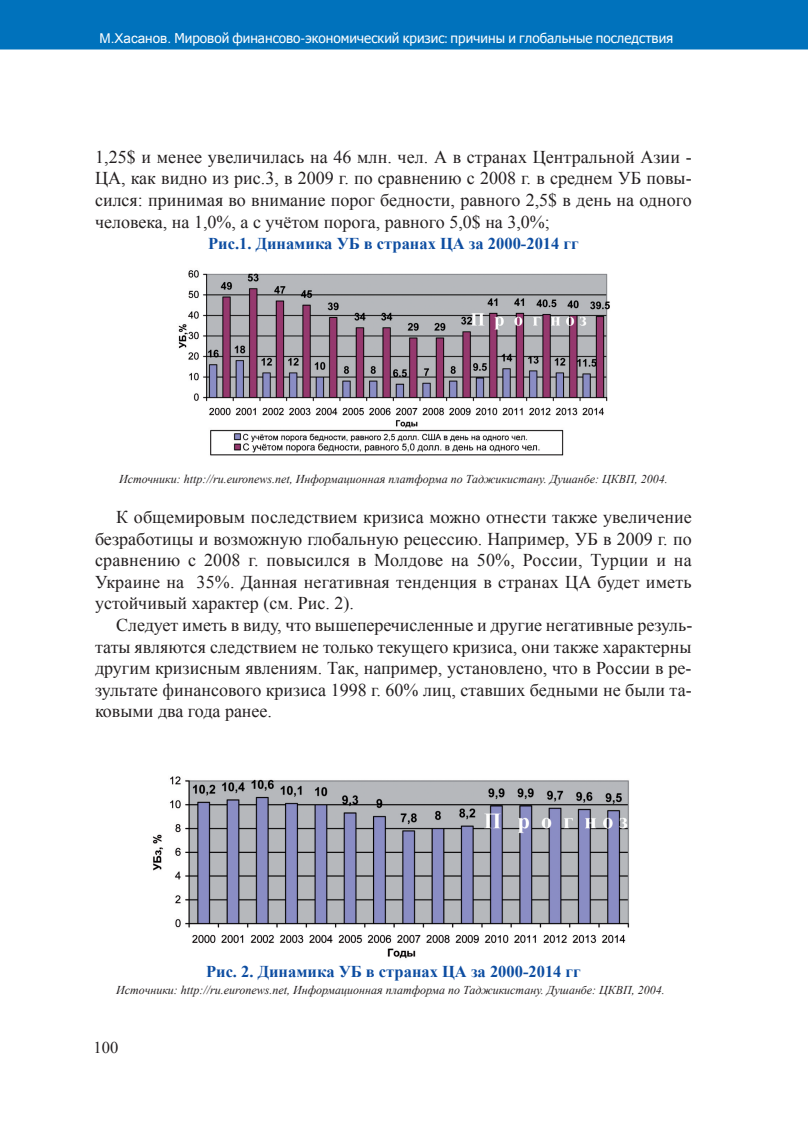
<style>
.page{position:relative;width:808px;height:1127px;background:#fff}
.page>*{position:absolute;margin:0;border:0;box-sizing:border-box;transform-origin:0 0}
.t1{font:18px/21.6px "Times New Roman";color:#231f20;text-align:justify}
.t2{font:700 16.5px "Times New Roman";color:#0d4da1}
.t3{font:16.5px "Times New Roman";color:#231f20}
.t4{font:13.5px "Tahoma";color:#fff}
.t5{font:italic 12px "Times New Roman";color:#231f20}
.s1{font-family:"Arial"}
.s2{font-family:"Az Helvetica Neue";font-stretch:condensed}
</style>
<div class="page">
<div style="left:0;top:0;width:808px;height:49px;background:#0072bc"></div>
<img style="left:178px;top:270px;width:432px;height:186px">
<img style="left:152px;top:776px;width:478px;height:183px">
<p class="t4" style="left:100px;top:30px;width:575px"><span class="s1">M.Хасанов.</span> Мировой финансово<span class="s2">-</span>экономический кризис<span class="s2">:</span> причины и глобальные последствия</p>
<p class="t1" style="left:95px;top:146px;width:598px">1,25$ и менее увеличилась на 46 млн. чел. А в странах Центральной Азии - ЦА, как видно из рис.3, в 2009 г. по сравнению с 2008 г. в среднем УБ повы&shy;сился: принимая во внимание порог бедности, равного 2,5$ в день на одного человека, на 1,0%, а с учётом порога, равного 5,0$ на 3,0%;</p>
<p class="t2" style="left:208px;top:234px;width:372px">Рис.1. Динамика УБ в странах ЦА за 2000-2014 гг</p>
<p class="t5" style="left:119px;top:472px;width:550px">Источники: http://ru.euronews.net, Информационная платформа по Таджикистану. Душанбе: ЦКВП, 2004.</p>
<p class="t1" style="left:95px;top:506px;width:598px;text-indent:21px">К общемировым последствием кризиса можно отнести также увеличение безработицы и возможную глобальную рецессию. Например, УБ в 2009 г. по сравнению с 2008 г. повысился в Молдове на 50%, России, Турции и на Украине на 35%. Данная негативная тенденция в странах ЦА будет иметь устойчивый характер (см. Рис. 2).</p>
<p class="t1" style="left:95px;top:614px;width:599px;text-indent:21px">Следует иметь в виду, что вышеперечисленные и другие негативные резуль&shy;таты являются следствием не только текущего кризиса, они также характерны другим кризисным явлениям. Так, например, установлено, что в России в ре&shy;зультате финансового кризиса 1998 г. 60% лиц, ставших бедными не были та&shy;ковыми два года ранее.</p>
<p class="t2" style="left:206px;top:962px;width:376px">Рис. 2. Динамика УБ в странах ЦА за 2000-2014 гг</p>
<p class="t5" style="left:116px;top:983px;width:550px">Источники: http://ru.euronews.net, Информационная платформа по Таджикистану. Душанбе: ЦКВП, 2004.</p>
<p class="t3" style="left:94px;top:1038px;width:26px">100</p>
</div>
